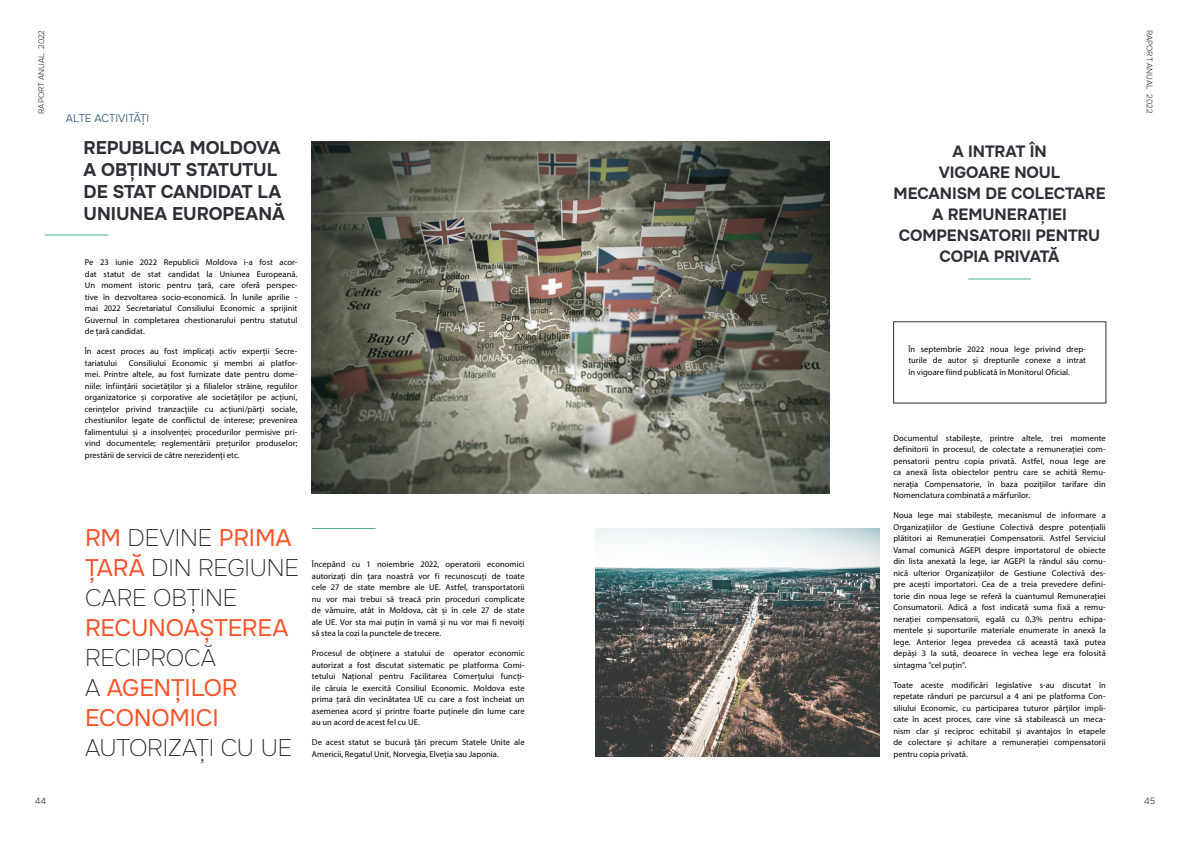
<style>
.page{position:relative;width:1191px;height:842px;background:#fff}
.page>*{position:absolute;margin:0;border:0;box-sizing:border-box;transform-origin:0 0}
.t1{font:100 24px/30px "Onest";letter-spacing:-.01em;color:#1f2124}
.t2{font:700 18px/22px "Onest";letter-spacing:-.005em;color:#2e2e36}
.t3{font:700 16px/21px "Onest";letter-spacing:-.005em;color:#2e2e36;text-align:center}
.t4{font:300 11px "Onest";color:#214e6f}
.t5{font:300 9px "Onest";color:#2f3139}
.t6{font:8.5px/11.5px "Myriad Pro";letter-spacing:.005em;color:#000;text-align:justify}
.t7{font:300 8px "Onest";color:#2f3139}
.s1{font-weight:400;color:#f95329}
</style>
<div class="page">
<hr style="left:968px;top:279px;width:62px;height:1px;background:#48b198">
<hr style="left:45px;top:235px;width:63px;height:1px;background:#48b198">
<hr style="left:312px;top:528px;width:63px;height:1px;background:#48b198">
<img style="left:312px;top:142px;width:517px;height:351px">
<img style="left:595px;top:528px;width:284px;height:229px">
<div style="left:893px;top:321px;width:213px;height:82px;border:1px solid #2f3139"></div>
<p class="t7" style="left:37px;top:114px;width:85px;rotate:-90deg">RAPORT ANUAL 2022</p>
<p class="t4" style="left:66px;top:111px;width:85px">ALTE ACTIVITĂȚI</p>
<p class="t2" style="left:84px;top:137px;width:203px">REPUBLICA MOLDOVA<br>A OBȚINUT STATUTUL<br>DE STAT CANDIDAT LA<br>UNIUNEA EUROPEANĂ</p>
<p class="t6" style="left:85px;top:257px;width:214px">Pe 23 iunie 2022 Republicii Moldova i-a fost acor&shy;dat statut de stat candidat la Uniunea Europeană.<br>Un moment istoric pentru țară, care oferă perspec&shy;tive în dezvoltarea socio-economică. În lunile aprilie - mai 2022 Secretariatul Consiliului Economic a sprijinit Guvernul în completarea chestionarului pentru statutul de țară candidat.</p>
<p class="t6" style="left:85px;top:346px;width:214px">În acest proces au fost implicați activ experții Secre&shy;tariatului</p>
<p class="t6" style="left:85px;top:357px;width:214px;text-indent:44px">Consiliului Economic și membri ai platfor&shy;mei. Printre altele, au fost furnizate date pentru dome&shy;niile: înființării societăților și a filialelor străine, regulilor organizatorice și corporative ale societăților pe acțiuni, cerințelor privind tranzacțiile cu acțiuni/părți sociale, chestiunilor legate de conflictul de interese; prevenirea falimentului și a insolvenței; procedurilor permisive pri&shy;vind documentele; reglementării prețurilor produselor; prestării de servicii de către nerezidenți etc.</p>
<p class="t1" style="left:85px;top:523px;width:215px"><span class="s1">RM</span> DEVINE <span class="s1">PRIMA<br>ȚARĂ</span> DIN REGIUNE<br>CARE OBȚINE<br><span class="s1">RECUNOAȘTEREA<br></span>RECIPROCĂ<br>A <span class="s1">AGENȚILOR<br>ECONOMICI<br></span>AUTORIZAȚI CU UE</p>
<p class="t6" style="left:312px;top:558px;width:214px">Începând cu 1 noiembrie 2022, operatorii economici autorizați din țara noastră vor fi recunoscuți de toate cele 27 de state membre ale UE. Astfel, transportatorii nu vor mai trebui să treacă prin proceduri complicate de vămuire, atât în Moldova, cât și în cele 27 de state ale UE. Vor sta mai puțin în vamă și nu vor mai fi nevoiți să stea la cozi la punctele de trecere.</p>
<p class="t6" style="left:312px;top:647px;width:214px">Procesul de obținere a statului de operator economic autorizat a fost discutat sistematic pe platforma Comi&shy;tetului Național pentru Facilitarea Comerțului funcți&shy;ile căruia le exercită Consiliul Economic. Moldova este prima țară din vecinătatea UE cu care a fost încheiat un asemenea acord și printre foarte puținele din lume care au un acord de acest fel cu UE.</p>
<p class="t6" style="left:312px;top:737px;width:214px">De acest statut se bucură țări precum Statele Unite ale<br>Americii, Regatul Unit, Norvegia, Elveția sau Japonia.</p>
<p class="t3" style="left:893px;top:141px;width:213px">A INTRAT ÎN<br>VIGOARE NOUL<br>MECANISM DE COLECTARE<br>A REMUNERAȚIEI<br>COMPENSATORII PENTRU<br>COPIA PRIVATĂ</p>
<p class="t6" style="left:908px;top:343px;width:179px">În septembrie 2022 noua lege privind drep&shy;turile de autor și drepturile conexe a intrat în vigoare fiind publicată în Monitorul Oficial.</p>
<p class="t6" style="left:893px;top:432px;width:214px">Documentul stabilește, printre altele, trei momente definitorii în procesul, de colectate a remunerației com&shy;pensatorii pentru copia privată. Astfel, noua lege are ca anexă lista obiectelor pentru care se achită Remu&shy;nerația Compensatorie, în baza pozițiilor tarifare din Nomenclatura combinată a mărfurilor.</p>
<p class="t6" style="left:893px;top:510px;width:214px">Noua lege mai stabilește, mecanismul de informare a Organizațiilor de Gestiune Colectivă despre potențialii plătitori ai Remunerației Compensatorii. Astfel Serviciul Vamal comunică AGEPI despre importatorul de obiecte din lista anexată la lege, iar AGEPI la rândul său comu&shy;nică ulterior Organizațiilor de Gestiune Colectivă des&shy;pre acești importatori. Cea de a treia prevedere defini&shy;torie din noua lege se referă la cuantumul Remunerației Consumatorii. Adică a fost indicată suma fixă a remu&shy;nerației compensatorii, egală cu 0,3% pentru echipa&shy;mentele şi suporturile materiale enumerate în anexă la lege. Anterior legea prevedea că această taxă putea depăși 3 la sută, deoarece în vechea lege era folosită sintagma ”cel puțin”.</p>
<p class="t6" style="left:893px;top:679px;width:214px">Toate aceste modificări legislative s-au discutat în repetate rânduri pe parcursul a 4 ani pe platforma Con&shy;siliului Economic, cu participarea tuturor părților impli&shy;cate în acest proces, care vine să stabilească un meca&shy;nism clar și reciproc echitabil și avantajos în etapele de colectare și achitare a remunerației compensatorii pentru copia privată.</p>
<p class="t7" style="left:1154px;top:30px;width:85px;rotate:90deg">RAPORT ANUAL 2022</p>
<p class="t5" style="left:35px;top:795px;width:13px">44</p>
<p class="t5" style="left:1144px;top:795px;width:13px">45</p>
</div>
